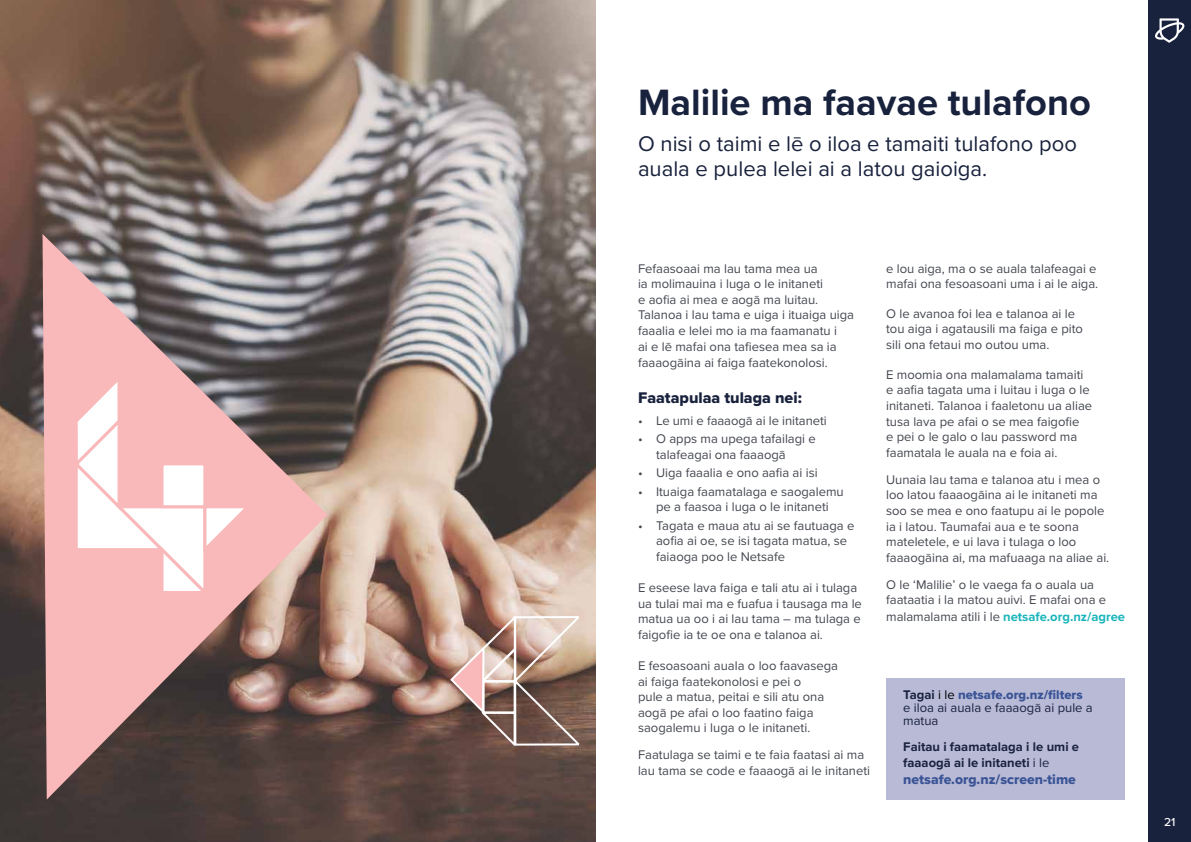
<style>
.page{position:relative;width:1191px;height:842px;background:#fff}
.page>*{position:absolute;margin:0;border:0;box-sizing:border-box;transform-origin:0 0}
.t1{font:700 38px "Proxima Nova";color:#19223d}
.t2{font:22px/25px "Proxima Nova";color:#19223d}
.t3{font:16px "Proxima Nova Extrabld";color:#19223d}
.t4{font:14px "Proxima Nova Extrabld";color:#3b5496}
.t5{font:13px/15.6px "Proxima Nova";color:#43474f}
.t6{font:700 13px/16.8px "Proxima Nova";color:#19223d}
.t7{font:700 13px "Proxima Nova";color:#18b4bb}
.t8{font:13px/13px "Proxima Nova";color:#19223d}
.t9{font:13px "Proxima Nova Extrabld";color:#3b5496}
.t10{font:500 12px "Proxima Nova";color:#fff}
.s1{font-weight:400;color:#43474f}
.s2{font-weight:400;font-size:14px;color:#43474f}
.s3{font-family:"Proxima Nova";font-weight:700;color:#19223d}
.s4{font-family:"Proxima Nova";color:#000}
.s5{font-weight:400}
</style>
<div class="page">
<div style="left:886px;top:678px;width:239px;height:121px;background:#b8bad6"></div>
<div style="left:1148px;top:0;width:43px;height:842px;background:#19223d"></div>
<img style="left:0;top:0;width:595px;height:842px">
<svg style="left:1155px;top:18px;width:30px;height:25px"></svg>
<svg style="left:43px;top:234px;width:284px;height:565px;background:#9c7d7c"></svg>
<svg style="left:72px;top:371px;width:183px;height:226px"></svg>
<div style="left:160px;top:462px;width:46px;height:46px;background:#fff;border:3px solid #f9b8b9"></div>
<svg style="left:449px;top:615px;width:132px;height:132px;background:#a3877c"></svg>
<h1 class="t1" style="left:638px;top:80px;width:454px">Malilie ma faavae tulafono</h1>
<h2 class="t2" style="left:638px;top:132px;width:440px">O nisi o taimi e lē o iloa e tamaiti tulafono poo auala e pulea lelei ai a latou gaioiga.</h2>
<p class="t5" style="left:638px;top:261px;width:218px">Fefaasoaai ma lau tama mea ua<br>ia molimauina i luga o le initaneti<br>e aofia ai mea e aogā ma luitau.<br>Talanoa i lau tama e uiga i ituaiga uiga faaalia e lelei mo ia ma faamanatu i<br>ai e lē mafai ona tafiesea mea sa ia</p>
<p class="t5" style="left:638px;top:355px;width:191px">faaaogāina ai faiga faatekonolosi.</p>
<p class="t3" style="left:638px;top:388px;width:165px">Faatapulaa tulaga nei:</p>
<p class="t5" style="left:638px;top:413px;width:190px">• Le umi e faaaogā ai le initaneti</p>
<p class="t5" style="left:656px;top:431px;width:161px;text-indent:-18px">• O apps ma upega tafailagi e talafeagai ona faaaogā</p>
<p class="t5" style="left:638px;top:465px;width:181px">• Uiga faaalia e ono aafia ai isi</p>
<p class="t5" style="left:638px;top:484px;width:207px;text-align:center">• Ituaiga faamatalaga e saogalemu pe a faasoa i luga o le initaneti</p>
<p class="t5" style="left:656px;top:518px;width:200px;text-indent:-18px">• Tagata e maua atu ai se fautuaga e aofia ai oe, se isi tagata matua, se faiaoga poo le Netsafe</p>
<p class="t5" style="left:638px;top:580px;width:225px">E eseese lava faiga e tali atu ai i tulaga ua tulai mai ma e fuafua i tausaga ma le matua ua oo i ai lau tama – ma tulaga e faigofie ia te oe ona e talanoa ai.</p>
<p class="t5" style="left:638px;top:658px;width:202px">E fesoasoani auala o loo faavasega ai faiga faatekonolosi e pei o<br>pule a matua, peitai e sili atu ona aogā pe afai o loo faatino faiga saogalemu i luga o le initaneti.</p>
<p class="t5" style="left:638px;top:747px;width:234px">Faatulaga se taimi e te faia faatasi ai ma lau tama se code e faaaogā ai le initaneti</p>
<p class="t5" style="left:886px;top:261px;width:214px">e lou aiga, ma o se auala talafeagai e mafai ona fesoasoani uma i ai le aiga.</p>
<p class="t5" style="left:886px;top:306px;width:198px">O le avanoa foi lea e talanoa ai le tou aiga i agatausili ma faiga e pito sili ona fetaui mo outou uma.</p>
<p class="t5" style="left:886px;top:367px;width:207px">E moomia ona malamalama tamaiti e aafia tagata uma i luitau i luga o le initaneti. Talanoa i faaletonu ua aliae tusa lava pe afai o se mea faigofie<br>e pei o le galo o lau password ma faamatala le auala na e foia ai.</p>
<p class="t5" style="left:886px;top:472px;width:225px">Uunaia lau tama e talanoa atu i mea o loo latou faaaogāina ai le initaneti ma soo se mea e ono faatupu ai le popole ia i latou. Taumafai aua e te soona mateletele, e ui lava i tulaga o loo faaaogāina ai, ma mafuaaga na aliae ai.</p>
<p class="t5" style="left:886px;top:577px;width:222px">O le ‘Malilie’ o le vaega fa o auala ua faataatia i la matou auivi. E mafai ona e</p>
<p class="t7" style="left:886px;top:609px;width:240px"><span class="s1">malamalama atili</span> <span class="s2">i</span> <span class="s1">le</span> netsafe.org.nz/agree</p>
<p class="t9" style="left:903px;top:686px;width:181px"><span class="s3">Tagai</span> <span class="s4">i le</span> netsafe.org.nz/filters</p>
<p class="t8" style="left:903px;top:701px;width:191px">e iloa ai auala e faaaogā ai pule a matua</p>
<p class="t6" style="left:903px;top:738px;width:177px">Faitau i faamatalaga i le umi e faaaogā ai le initaneti <span class="s5">i le</span></p>
<p class="t4" style="left:903px;top:771px;width:174px">netsafe.org.nz/screen-time</p>
<p class="t10" style="left:1164px;top:814px;width:13px">21</p>
</div>
